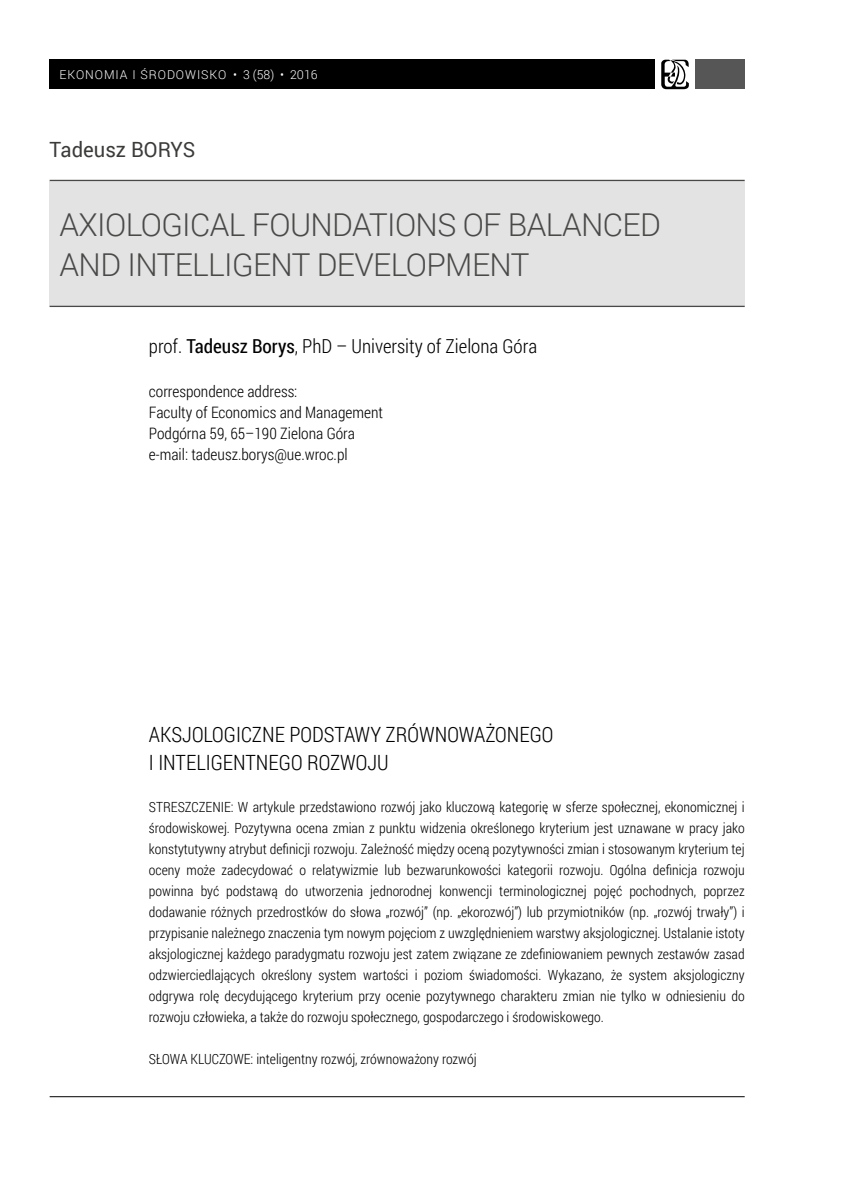
<style>
.page{position:relative;width:844px;height:1191px;background:#fff}
.page>*{position:absolute;margin:0;border:0;box-sizing:border-box;transform-origin:0 0}
.t1{font:300 31.5px/40.2px "Roboto";letter-spacing:-.02em;color:#494948}
.t2{font:300 21px/28px "Roboto Condensed";color:#000}
.t3{font:21px "Roboto";color:#3b3b3a;scale:.96 1}
.t4{font:300 19.25px "Roboto Condensed";color:#000}
.t5{font:300 15.75px/21px "Roboto Condensed";color:#000}
.t6{font:300 14px/21px "Roboto Condensed";color:#000;text-align:justify}
.t7{font:300 12.25px "Roboto";letter-spacing:.075em;color:#fff}
.s1{font-weight:400}
</style>
<div class="page">
<div style="left:50px;top:60px;width:605px;height:29px;background:#000"></div>
<svg style="left:661px;top:60px;width:27px;height:29px"></svg>
<div style="left:694px;top:60px;width:50px;height:29px;background:#565656"></div>
<hr style="left:50px;top:1096px;width:694px;height:1px;background:#000">
<div style="left:50px;top:181px;width:694px;height:126px;background:#e3e3e3"></div>
<hr style="left:50px;top:180px;width:694px;height:1px;background:#494948">
<hr style="left:50px;top:306px;width:694px;height:1px;background:#494948">
<p class="t7" style="left:60px;top:67px;width:259px">EKONOMIA I ŚRODOWISKO • 3 (58) • 2016</p>
<h2 class="t3" style="left:50px;top:134px;width:153px">Tadeusz BORYS</h2>
<h1 class="t1" style="left:60px;top:203px;width:602px">AXIOLOGICAL FOUNDATIONS OF BALANCED<br>AND INTELLIGENT DEVELOPMENT</h1>
<h3 class="t4" style="left:149px;top:332px;width:389px">prof. <span class="s1">Tadeusz Borys</span>, PhD – University of Zielona Góra</h3>
<p class="t5" style="left:149px;top:381px;width:236px">correspondence address:<br>Faculty of Economics and Management Podgórna 59, 65–190 Zielona Góra e-mail: tadeusz.borys@ue.wroc.pl</p>
<h2 class="t2" style="left:149px;top:720px;width:406px">AKSJOLOGICZNE PODSTAWY ZRÓWNOWAŻONEGO<br>I INTELIGENTNEGO ROZWOJU</h2>
<p class="t6" style="left:149px;top:796px;width:597px">STRESZCZENIE: W artykule przedstawiono rozwój jako kluczową kategorię w sferze społecznej, ekonomicznej i środowiskowej. Pozytywna ocena zmian z punktu widzenia określonego kryterium jest uznawane w pracy jako konstytutywny atrybut definicji rozwoju. Zależność między oceną pozytywności zmian i stosowanym kryterium tej oceny może zadecydować o relatywizmie lub bezwarunkowości kategorii rozwoju. Ogólna definicja rozwoju powinna być podstawą do utworzenia jednorodnej konwencji terminologicznej pojęć pochodnych, poprzez dodawanie różnych przedrostków do słowa „rozwój” (np. „ekorozwój”) lub przymiotników (np. „rozwój trwały”) i przypisanie należnego znaczenia tym nowym pojęciom z uwzględnieniem warstwy aksjologicznej. Ustalanie istoty aksjologicznej każdego paradygmatu rozwoju jest zatem związane ze zdefiniowaniem pewnych zestawów zasad odzwierciedlających określony system wartości i poziom świadomości. Wykazano, że system aksjologiczny odgrywa rolę decydującego kryterium przy ocenie pozytywnego charakteru zmian nie tylko w odniesieniu do rozwoju człowieka, a także do rozwoju społecznego, gospodarczego i środowiskowego.</p>
<p class="t6" style="left:149px;top:1048px;width:329px">SŁOWA KLUCZOWE: inteligentny rozwój, zrównoważony rozwój</p>
</div>
